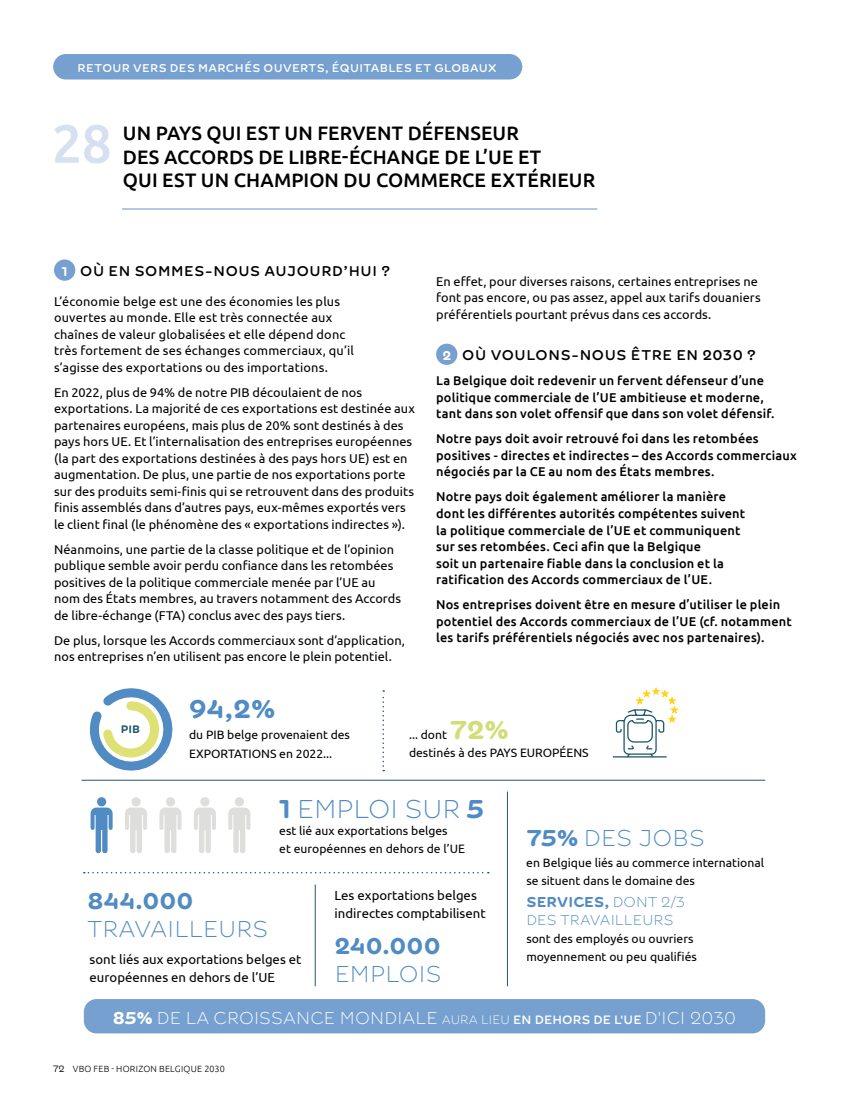
<style>
.page{position:relative;width:851px;height:1106px;background:#fff}
.page>*{position:absolute;margin:0;border:0;box-sizing:border-box;transform-origin:0 0}
.t1{font:500 53.7px "Ubuntu";color:#d5e0f1}
.t2{font:300 27.3px "New Farm";color:#508bc4}
.t3{font:700 27.3px "New Farm";color:#508bc4}
.t4{font:700 27.3px "New Farm";color:#d2dd79}
.t5{font:300 24.3px "New Farm";letter-spacing:.01em;color:#508bc4}
.t6{font:700 24.3px "New Farm";color:#508bc4}
.t7{font:500 19.5px/23.4px "Ubuntu";letter-spacing:.005em;color:#000}
.t8{font:300 18.15px "New Farm";letter-spacing:.01em;color:#fff}
.t9{font:300 15.15px/18.3px "New Farm";letter-spacing:.01em;color:#508bc4}
.t10{font:500 15px "New Farm";letter-spacing:.04em;color:#000}
.t11{font:13.2px/18.3px "Ubuntu";color:#000}
.t12{font:12.75px/16.5px "Ubuntu";letter-spacing:.005em;color:#000}
.t13{font:500 12.75px/16.5px "Ubuntu";letter-spacing:.015em;color:#000}
.t14{font:12.15px/18.1px "Ubuntu";color:#000}
.t15{font:500 12px "New Farm";letter-spacing:.035em;color:#fff}
.t16{font:700 11.55px "New Farm";color:#21576f}
.t17{font:9.75px "New Farm";color:#000}
.t18{font:300 9px "Ubuntu";letter-spacing:.03em;color:#000}
.s1{font-weight:700;font-size:13.5px;color:#fff}
.s2{font-weight:700}
.s3{font-size:12.9px}
.s4{font-weight:500;font-size:12.9px}
</style>
<div class="page">
<div style="left:53px;top:54px;width:469px;height:25px;background:#76a0d0;border-radius:13px"></div>
<hr style="left:122px;top:208px;width:475px;height:1px;background:#76a0d0">
<div style="left:54px;top:259px;width:21px;height:22px;background:#76a0d0;border-radius:50%"></div>
<div style="left:436px;top:344px;width:21px;height:21px;background:#76a0d0;border-radius:50%"></div>
<div style="left:84px;top:999px;width:681px;height:34px;background:#76a0d0;border-radius:13px"></div>
<hr style="left:82px;top:780px;width:683px;height:1px;background:#21576f">
<hr style="left:507px;top:791px;width:1px;height:195px;background:#21576f">
<hr style="left:315px;top:884px;width:1px;height:102px;background:#21576f">
<svg style="left:84px;top:872px;width:404px;height:1px"></svg>
<svg style="left:382px;top:690px;width:2px;height:81px"></svg>
<svg style="left:90px;top:797px;width:23px;height:56px"></svg>
<svg style="left:125px;top:797px;width:22px;height:56px"></svg>
<svg style="left:159px;top:797px;width:22px;height:56px"></svg>
<svg style="left:194px;top:797px;width:22px;height:56px"></svg>
<svg style="left:228px;top:797px;width:22px;height:56px"></svg>
<hr style="left:612px;top:756px;width:54px;height:1px;background:#21576f">
<svg style="left:615px;top:688px;width:63px;height:70px"></svg>
<svg style="left:81px;top:688px;width:104px;height:93px"></svg>
<p class="t15" style="left:77px;top:60px;width:420px">RETOUR VERS DES MARCHÉS OUVERTS, ÉQUITABLES ET GLOBAUX</p>
<h1 class="t1" style="left:52px;top:110px;width:62px">28</h1>
<h3 class="t7" style="left:123px;top:121px;width:473px">UN PAYS QUI EST UN FERVENT DÉFENSEUR<br>DES ACCORDS DE LIBRE-ÉCHANGE DE L’UE ET<br>QUI EST UN CHAMPION DU COMMERCE EXTÉRIEUR</h3>
<p class="t10" style="left:62px;top:262px;width:330px"><span class="s1">1</span> OÙ EN SOMMES-NOUS AUJOURD’HUI ?</p>
<p class="t12" style="left:54px;top:292px;width:301px">L’économie belge est une des économies les plus ouvertes au monde. Elle est très connectée aux chaînes de valeur globalisées et elle dépend donc très fortement de ses échanges commerciaux, qu’il s’agisse des exportations ou des importations.</p>
<p class="t12" style="left:54px;top:383px;width:362px">En 2022, plus de 94% de notre PIB découlaient de nos exportations. La majorité de ces exportations est destinée aux partenaires européens, mais plus de 20% sont destinés à des pays hors UE. Et l’internalisation des entreprises européennes (la part des exportations destinées à des pays hors UE) est en augmentation. De plus, une partie de nos exportations porte sur des produits semi-finis qui se retrouvent dans des produits finis assemblés dans d’autres pays, eux-mêmes exportés vers le client final (le phénomène des « exportations indirectes »).</p>
<p class="t12" style="left:54px;top:540px;width:348px">Néanmoins, une partie de la classe politique et de l’opinion publique semble avoir perdu confiance dans les retombées positives de la politique commerciale menée par l’UE au nom des États membres, au travers notamment des Accords de libre-échange (FTA) conclus avec des pays tiers.</p>
<p class="t12" style="left:54px;top:631px;width:352px">De plus, lorsque les Accords commerciaux sont d’application, nos entreprises n’en utilisent pas encore le plein potentiel.</p>
<p class="t12" style="left:436px;top:273px;width:326px">En effet, pour diverses raisons, certaines entreprises ne font pas encore, ou pas assez, appel aux tarifs douaniers préférentiels pourtant prévus dans ces accords.</p>
<p class="t10" style="left:442px;top:346px;width:315px"><span class="s1">2</span> OÙ VOULONS-NOUS ÊTRE EN 2030 ?</p>
<p class="t13" style="left:436px;top:372px;width:340px">La Belgique doit redevenir un fervent défenseur d’une politique commerciale de l’UE ambitieuse et moderne, tant dans son volet offensif que dans son volet défensif.</p>
<p class="t13" style="left:436px;top:430px;width:362px">Notre pays doit avoir retrouvé foi dans les retombées positives - directes et indirectes – des Accords commerciaux négociés par la CE au nom des États membres.</p>
<p class="t13" style="left:436px;top:488px;width:310px">Notre pays doit également améliorer la manière dont les différentes autorités compétentes suivent la politique commerciale de l’UE et communiquent sur ses retombées. Ceci afin que la Belgique<br>soit un partenaire fiable dans la conclusion et la ratification des Accords commerciaux de l’UE.</p>
<p class="t13" style="left:436px;top:596px;width:357px">Nos entreprises doivent être en mesure d’utiliser le plein potentiel des Accords commerciaux de l’UE (cf. notamment les tarifs préférentiels négociés avec nos partenaires).</p>
<p class="t16" style="left:121px;top:722px;width:21px">PIB</p>
<h2 class="t3" style="left:189px;top:691px;width:87px">94,2%</h2>
<p class="t14" style="left:189px;top:725px;width:162px">du PIB belge provenaient des<br>EXPORTATIONS en 2022...</p>
<p class="t14" style="left:409px;top:725px;width:39px">... dont</p>
<h2 class="t4" style="left:449px;top:712px;width:60px">72%</h2>
<p class="t14" style="left:409px;top:743px;width:181px">destinés à des PAYS EUROPÉENS</p>
<h2 class="t2" style="left:278px;top:793px;width:207px"><span class="s2">1</span> EMPLOI SUR <span class="s2">5</span></h2>
<p class="t14" style="left:279px;top:821px;width:187px">est lié aux exportations belges<br>et européennes en dehors de l’UE</p>
<h3 class="t6" style="left:87px;top:885px;width:108px">844.000</h3>
<h3 class="t5" style="left:87px;top:915px;width:182px">TRAVAILLEURS</h3>
<p class="t11" style="left:90px;top:949px;width:213px">sont liés aux exportations belges et européennes en dehors de l’UE</p>
<p class="t11" style="left:334px;top:885px;width:153px">Les exportations belges indirectes comptabilisent</p>
<h3 class="t6" style="left:334px;top:930px;width:108px">240.000</h3>
<h3 class="t5" style="left:335px;top:959px;width:108px">EMPLOIS</h3>
<h3 class="t5" style="left:526px;top:824px;width:180px"><span class="s2">75%</span> DES JOBS</h3>
<p class="t14" style="left:526px;top:853px;width:239px">en Belgique liés au commerce international se situent dans le domaine des</p>
<p class="t9" style="left:526px;top:892px;width:160px"><span class="s2">SERVICES,</span> DONT 2/3<br>DES TRAVAILLEURS</p>
<p class="t14" style="left:526px;top:929px;width:172px">sont des employés ou ouvriers moyennement ou peu qualifiés</p>
<h3 class="t8" style="left:113px;top:1006px;width:624px"><span class="s2">85%</span> DE LA CROISSANCE MONDIALE <span class="s3">AURA LIEU</span> <span class="s4">EN DEHORS DE L'UE</span> D'ICI 2030</h3>
<p class="t17" style="left:53px;top:1062px;width:13px">72</p>
<p class="t18" style="left:73px;top:1063px;width:154px">VBO FEB - HORIZON BELGIQUE 2030</p>
</div>
